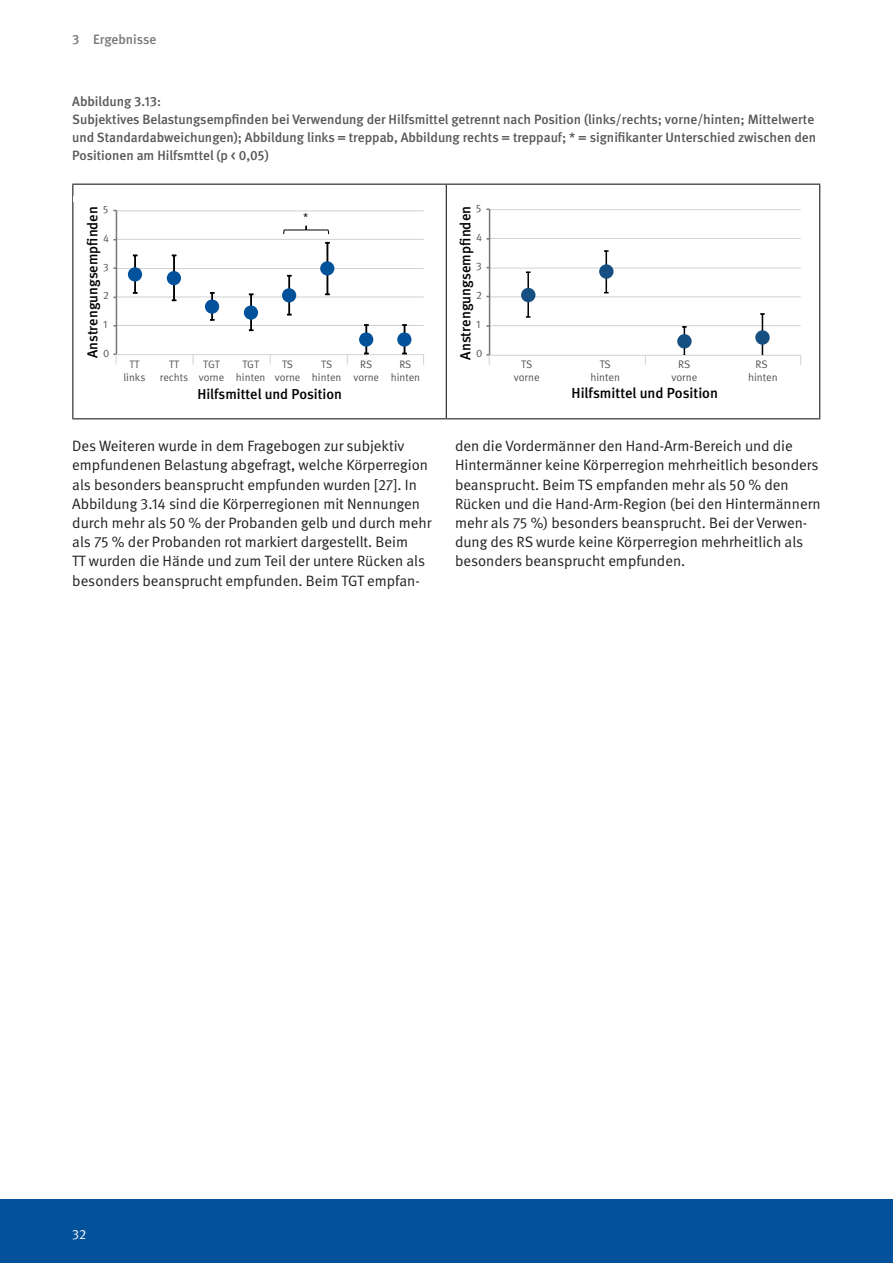
<style>
.page{position:relative;width:893px;height:1263px;background:#fff}
.page>*{position:absolute;margin:0;border:0;box-sizing:border-box;transform-origin:0 0}
.Grundtext{font:15px/19.2px "DGUV Meta";color:#231f20}
.t1{font:500 14.55px "DGUV Meta";color:#000001}
.t2{font:500 14.4px "DGUV Meta";color:#000001}
.Abbildungsüberschrif{font:500 13.5px/18px "DGUV Meta";color:#57585a}
.Kolumnentitel_links{font:500 13.5px "DGUV Meta";color:#787a7d}
.t3{font:13.5px "DGUV Meta";color:#fff}
.t4{font:11.25px "DGUV Meta";color:#000001}
.t5{font:10.95px/13px "DGUV Meta";color:#515455;text-align:center}
.t6{font:10.8px/12.9px "DGUV Meta";color:#515455;text-align:center}
</style>
<div class="page">
<div style="left:0;top:1199px;width:893px;height:64px;background:#01519b"></div>
<hr style="left:72px;top:184px;width:374px;height:1px;background:#231f20">
<hr style="left:72px;top:185px;width:1px;height:233px;background:#231f20">
<hr style="left:446px;top:184px;width:374px;height:1px;background:#231f20">
<hr style="left:446px;top:185px;width:1px;height:233px;background:#231f20">
<hr style="left:819px;top:185px;width:1px;height:233px;background:#231f20">
<hr style="left:72px;top:418px;width:374px;height:1px;background:#231f20">
<hr style="left:446px;top:418px;width:374px;height:1px;background:#231f20">
<svg style="left:113px;top:209px;width:311px;height:156px"></svg>
<svg style="left:283px;top:225px;width:46px;height:10px"></svg>
<svg style="left:486px;top:208px;width:316px;height:157px"></svg>
<p class="Kolumnentitel_links" style="left:72px;top:32px;width:86px">3 Ergebnisse</p>
<p class="Abbildungsüberschrif" style="left:72px;top:92px;width:745px">Abbildung 3.13:<br>Subjektives Belastungsempfinden bei Verwendung der Hilfsmittel getrennt nach Position (links/rechts; vorne/hinten; Mittelwerte und Standardabweichungen); Abbildung links = treppab, Abbildung rechts = treppauf; * = signifikanter Unterschied zwischen den Positionen am Hilfsmttel (p &lt; 0,05)</p>
<p class="t6" style="left:103px;top:203px;width:7px">5</p>
<p class="t2" style="left:84px;top:358px;width:153px;rotate:-90deg">Anstrengungsemp nden</p>
<p class="t6" style="left:103px;top:232px;width:7px">4</p>
<p class="t6" style="left:103px;top:261px;width:7px">3</p>
<p class="t6" style="left:103px;top:289px;width:7px">2</p>
<p class="t6" style="left:103px;top:318px;width:6px">1</p>
<p class="t6" style="left:103px;top:347px;width:8px">0</p>
<p class="t4" style="left:303px;top:211px;width:7px">*</p>
<p class="t6" style="left:123px;top:358px;width:24px">TT links</p>
<p class="t6" style="left:160px;top:358px;width:30px">TT rechts</p>
<p class="t6" style="left:199px;top:358px;width:27px">TGT vorne</p>
<p class="t6" style="left:236px;top:358px;width:31px">TGT hinten</p>
<p class="t6" style="left:275px;top:358px;width:27px">TS vorne</p>
<p class="t6" style="left:312px;top:358px;width:31px">TS hinten</p>
<p class="t6" style="left:353px;top:358px;width:27px">RS vorne</p>
<p class="t6" style="left:391px;top:358px;width:31px">RS hinten</p>
<p class="t2" style="left:197px;top:386px;width:146px">Hilfsmittel und Position</p>
<p class="t5" style="left:476px;top:202px;width:7px">5</p>
<p class="t1" style="left:457px;top:360px;width:155px;rotate:-90deg">Anstrengungsemp nden</p>
<p class="t5" style="left:476px;top:231px;width:8px">4</p>
<p class="t5" style="left:476px;top:260px;width:7px">3</p>
<p class="t5" style="left:476px;top:289px;width:7px">2</p>
<p class="t5" style="left:476px;top:318px;width:6px">1</p>
<p class="t5" style="left:476px;top:347px;width:8px">0</p>
<p class="t5" style="left:514px;top:358px;width:27px">TS vorne</p>
<p class="t5" style="left:590px;top:358px;width:31px">TS hinten</p>
<p class="t5" style="left:671px;top:358px;width:27px">RS vorne</p>
<p class="t5" style="left:748px;top:358px;width:31px">RS hinten</p>
<p class="t1" style="left:571px;top:385px;width:148px">Hilfsmittel und Position</p>
<p class="Grundtext" style="left:72px;top:437px;width:361px">Des Weiteren wurde in dem Fragebogen zur subjektiv empfundenen Belastung abgefragt, welche Körperregion als besonders beansprucht empfunden wurden [27]. In Abbildung 3.14 sind die Körperregionen mit Nennungen durch mehr als 50 % der Probanden gelb und durch mehr als 75 % der Probanden rot markiert dargestellt. Beim<br>TT wurden die Hände und zum Teil der untere Rücken als besonders beansprucht empfunden. Beim TGT empfan-</p>
<p class="Grundtext" style="left:455px;top:437px;width:367px">den die Vordermänner den Hand-Arm-Bereich und die Hintermänner keine Körperregion mehrheitlich besonders beansprucht. Beim TS empfanden mehr als 50 % den Rücken und die Hand-Arm-Region (bei den Hintermännern mehr als 75 %) besonders beansprucht. Bei der Verwen&shy;dung des RS wurde keine Körperregion mehrheitlich als besonders beansprucht empfunden.</p>
<p class="t3" style="left:72px;top:1226px;width:15px">32</p>
</div>
